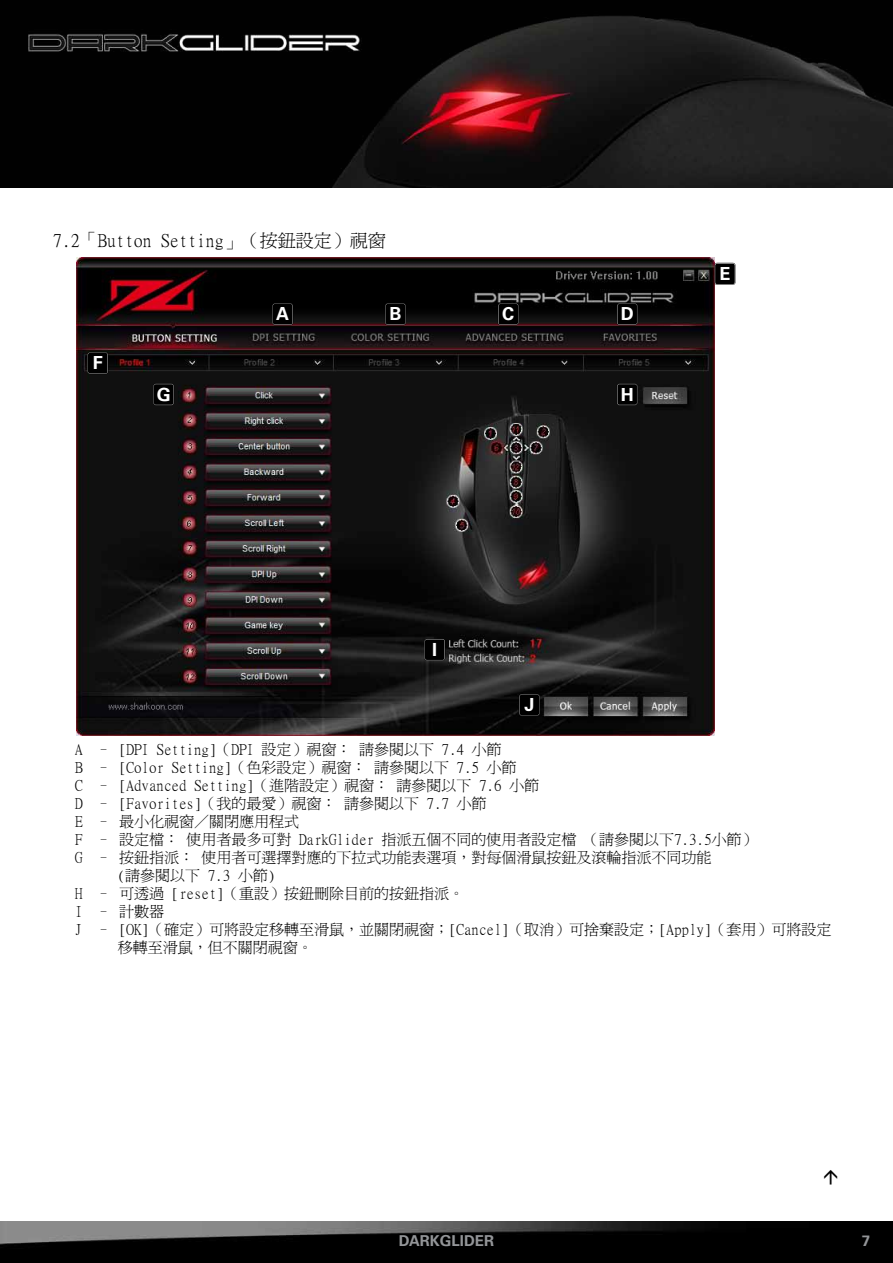
<style>
.page{position:relative;width:893px;height:1263px;background:#fff}
.page>*{position:absolute;margin:0;border:0;box-sizing:border-box;transform-origin:0 0}
.t1{font:18px "Ming Li U";color:#000}
.t2{font:700 18px "Univers";color:#fff}
.t3{font:15px "Ming Li U";color:#000}
.t4{font:700 15px "Univers";color:#939598}
</style>
<div class="page">
<img style="left:0;top:1px;width:893px;height:187px">
<img style="left:0;top:1221px;width:893px;height:42px">
<img style="left:77px;top:257px;width:637px;height:479px">
<svg style="left:272px;top:303px;width:21px;height:22px"></svg>
<svg style="left:385px;top:303px;width:21px;height:22px"></svg>
<svg style="left:498px;top:303px;width:21px;height:22px"></svg>
<svg style="left:617px;top:303px;width:21px;height:22px"></svg>
<svg style="left:714px;top:263px;width:21px;height:22px"></svg>
<svg style="left:87px;top:352px;width:21px;height:22px"></svg>
<svg style="left:153px;top:383px;width:21px;height:23px"></svg>
<svg style="left:617px;top:383px;width:21px;height:23px"></svg>
<svg style="left:424px;top:639px;width:21px;height:22px"></svg>
<svg style="left:519px;top:694px;width:21px;height:22px"></svg>
<p class="t1" style="left:53px;top:232px;width:334px">7.2「Button Setting」（按鈕設定）視窗</p>
<p class="t2" style="left:93px;top:352px;width:12px">F</p>
<p class="t2" style="left:276px;top:303px;width:14px">A</p>
<p class="t2" style="left:389px;top:303px;width:14px">B</p>
<p class="t2" style="left:502px;top:303px;width:14px">C</p>
<p class="t2" style="left:621px;top:303px;width:14px">D</p>
<p class="t2" style="left:157px;top:384px;width:16px">G</p>
<p class="t2" style="left:621px;top:384px;width:14px">H</p>
<p class="t2" style="left:719px;top:263px;width:12px">E</p>
<p class="t2" style="left:432px;top:639px;width:7px">I</p>
<p class="t2" style="left:524px;top:694px;width:12px">J</p>
<p class="t3" style="left:75px;top:742px;width:428px">A – [DPI Setting]（DPI 設定）視窗：請參閱以下 7.4 小節</p>
<p class="t3" style="left:75px;top:760px;width:443px">B – [Color Setting]（色彩設定）視窗：請參閱以下 7.5 小節</p>
<p class="t3" style="left:75px;top:778px;width:465px">C – [Advanced Setting]（進階設定）視窗：請參閱以下 7.6 小節</p>
<p class="t3" style="left:75px;top:796px;width:413px">D – [Favorites]（我的最愛）視窗：請參閱以下 7.7 小節</p>
<p class="t3" style="left:75px;top:814px;width:225px">E – 最小化視窗／關閉應用程式</p>
<p class="t3" style="left:75px;top:832px;width:683px">F – 設定檔：使用者最多可對 DarkGlider 指派五個不同的使用者設定檔（請參閱以下7.3.5小節）</p>
<p class="t3" style="left:75px;top:850px;width:638px">G – 按鈕指派：使用者可選擇對應的下拉式功能表選項，對每個滑鼠按鈕及滾輪指派不同功能</p>
<p class="t3" style="left:118px;top:868px;width:159px">(請參閱以下 7.3 小節)</p>
<p class="t3" style="left:75px;top:886px;width:390px">H – 可透過 [reset]（重設）按鈕刪除目前的按鈕指派。</p>
<p class="t3" style="left:75px;top:904px;width:90px">I – 計數器</p>
<p class="t3" style="left:75px;top:922px;width:758px">J – [OK]（確定）可將設定移轉至滑鼠，並關閉視窗；[Cancel]（取消）可捨棄設定；[Apply]（套用）可將設定</p>
<p class="t3" style="left:118px;top:940px;width:196px">移轉至滑鼠，但不關閉視窗。</p>
<p class="t4" style="left:399px;top:1232px;width:97px">DARKGLIDER</p>
<p class="t4" style="left:862px;top:1232px;width:10px">7</p>
</div>
